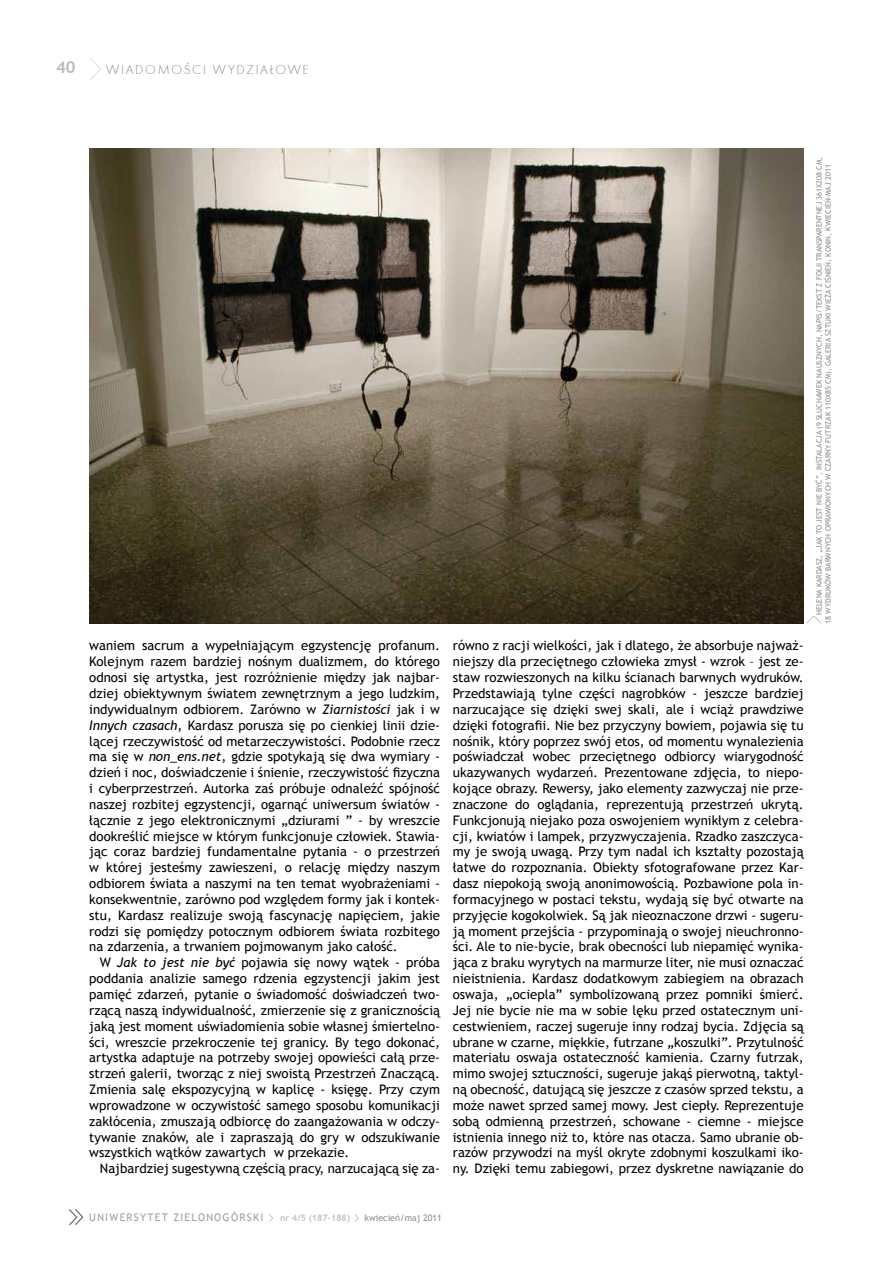
<style>
.page{position:relative;width:893px;height:1263px;background:#fff}
.page>*{position:absolute;margin:0;border:0;box-sizing:border-box;transform-origin:0 0}
.t1{font:700 16.5px "Trebuchet MS";color:#b8babc}
.t2{font:13.5px "Futura TEE Ligh";letter-spacing:.12em;color:#8a8c8e}
.t3{font:13.2px/15.9px "Trebuchet MS";color:#000;text-align:justify}
.t4{font:10.5px "Trebuchet MS";letter-spacing:.12em;color:#9da0a2}
.t5{font:9px "Trebuchet MS";color:#8a8c8e}
.t6{font:700 9px "Trebuchet MS";color:#c0c2c4}
.t7{font:7.5px/9px "Trebuchet MS";color:#8a8c8e}
.s1{font-style:italic}
</style>
<div class="page">
<svg style="left:90px;top:58px;width:11px;height:22px"></svg>
<svg style="left:69px;top:1209px;width:15px;height:16px"></svg>
<svg style="left:269px;top:1214px;width:4px;height:8px"></svg>
<svg style="left:355px;top:1214px;width:4px;height:8px"></svg>
<img style="left:89px;top:149px;width:715px;height:475px">
<svg style="left:806px;top:616px;width:15px;height:7px"></svg>
<p class="t1" style="left:56px;top:57px;width:21px">40</p>
<p class="t2" style="left:106px;top:61px;width:204px">WIADOMOŒCI WYDZIA£OWE</p>
<p class="t3" style="left:89px;top:638px;width:352px">waniem sacrum a wypełniającym egzystencję profanum.<br>Kolejnym razem bardziej nośnym dualizmem, do którego odnosi się artystka, jest rozróżnienie między jak najbar&shy;dziej obiektywnym światem zewnętrznym a jego ludzkim, indywidualnym odbiorem. Zarówno w <span class="s1">Ziarnistości</span> jak i w <span class="s1">Innych czasach</span>, Kardasz porusza się po cienkiej linii dzie&shy;lącej rzeczywistość od metarzeczywistości. Podobnie rzecz ma się w <span class="s1">non_ens.net</span>, gdzie spotykają się dwa wymiary - dzień i noc, doświadczenie i śnienie, rzeczywistość fizyczna i cyberprzestrzeń. Autorka zaś próbuje odnaleźć spójność naszej rozbitej egzystencji, ogarnąć uniwersum światów - łącznie z jego elektronicznymi „dziurami ” - by wreszcie dookreślić miejsce w którym funkcjonuje człowiek. Stawia&shy;jąc coraz bardziej fundamentalne pytania - o przestrzeń w której jesteśmy zawieszeni, o relację między naszym odbiorem świata a naszymi na ten temat wyobrażeniami - konsekwentnie, zarówno pod względem formy jak i kontek&shy;stu, Kardasz realizuje swoją fascynację napięciem, jakie rodzi się pomiędzy potocznym odbiorem świata rozbitego na zdarzenia, a trwaniem pojmowanym jako całość.</p>
<p class="t3" style="left:89px;top:955px;width:352px;text-indent:11px">W <span class="s1">Jak to jest nie być</span> pojawia się nowy wątek - próba poddania analizie samego rdzenia egzystencji jakim jest pamięć zdarzeń, pytanie o świadomość doświadczeń two&shy;rzącą naszą indywidualność, zmierzenie się z granicznością jaką jest moment uświadomienia sobie własnej śmiertelno&shy;ści, wreszcie przekroczenie tej granicy. By tego dokonać, artystka adaptuje na potrzeby swojej opowieści całą prze&shy;strzeń galerii, tworząc z niej swoistą Przestrzeń Znaczącą.<br>Zmienia salę ekspozycyjną w kaplicę - księgę. Przy czym wprowadzone w oczywistość samego sposobu komunikacji zakłócenia, zmuszają odbiorcę do zaangażowania w odczy&shy;tywanie znaków, ale i zapraszają do gry w odszukiwanie wszystkich wątków zawartych w przekazie.</p>
<p class="t3" style="left:100px;top:1161px;width:342px">Najbardziej sugestywną częścią pracy, narzucającą się za-</p>
<p class="t3" style="left:453px;top:638px;width:352px">równo z racji wielkości, jak i dlatego, że absorbuje najważ&shy;niejszy dla przeciętnego człowieka zmysł - wzrok – jest ze&shy;staw rozwieszonych na kilku ścianach barwnych wydruków.<br>Przedstawiają tylne części nagrobków - jeszcze bardziej narzucające się dzięki swej skali, ale i wciąż prawdziwe dzięki fotografii. Nie bez przyczyny bowiem, pojawia się tu nośnik, który poprzez swój etos, od momentu wynalezienia poświadczał wobec przeciętnego odbiorcy wiarygodność ukazywanych wydarzeń. Prezentowane zdjęcia, to niepo&shy;kojące obrazy. Rewersy, jako elementy zazwyczaj nie prze&shy;znaczone do oglądania, reprezentują przestrzeń ukrytą.<br>Funkcjonują niejako poza oswojeniem wynikłym z celebra&shy;cji, kwiatów i lampek, przyzwyczajenia. Rzadko zaszczyca&shy;my je swoją uwagą. Przy tym nadal ich kształty pozostają łatwe do rozpoznania. Obiekty sfotografowane przez Kar&shy;dasz niepokoją swoją anonimowością. Pozbawione pola in&shy;formacyjnego w postaci tekstu, wydają się być otwarte na przyjęcie kogokolwiek. Są jak nieoznaczone drzwi - sugeru&shy;ją moment przejścia - przypominają o swojej nieuchronno&shy;ści. Ale to nie-bycie, brak obecności lub niepamięć wynika&shy;jąca z braku wyrytych na marmurze liter, nie musi oznaczać nieistnienia. Kardasz dodatkowym zabiegiem na obrazach oswaja, „ociepla” symbolizowaną przez pomniki śmierć.<br>Jej nie bycie nie ma w sobie lęku przed ostatecznym uni&shy;cestwieniem, raczej sugeruje inny rodzaj bycia. Zdjęcia są ubrane w czarne, miękkie, futrzane „koszulki”. Przytulność materiału oswaja ostateczność kamienia. Czarny futrzak, mimo swojej sztuczności, sugeruje jakąś pierwotną, taktyl&shy;ną obecność, datującą się jeszcze z czasów sprzed tekstu, a może nawet sprzed samej mowy. Jest ciepły. Reprezentuje sobą odmienną przestrzeń, schowane - ciemne - miejsce istnienia innego niż to, które nas otacza. Samo ubranie ob&shy;razów przywodzi na myśl okryte zdobnymi koszulkami iko&shy;ny. Dzięki temu zabiegowi, przez dyskretne nawiązanie do</p>
<p class="t7" style="left:815px;top:624px;width:468px;text-indent:9px;rotate:-90deg">HELENA KARDASZ, „JAK TO JEST NIE BYĆ”, INSTALACJA (9 SŁUCHAWEK NAUSZNYCH, NAPIS/TEKST Z FOLII TRANSPARENTNEJ 361X208 CM,<br>18 WYDRUKÓW BARWNYCH OPRAWIONYCH W CZARNY FUTRZAK 110X85 CM), GALERIA SZTUKI WIEŻA CIŚNIEŃ, KONIN, KWIECIEŃ-MAJ 2011</p>
<p class="t4" style="left:89px;top:1211px;width:175px">UNIWERSYTET ZIELONOGÓRSKI</p>
<p class="t6" style="left:280px;top:1212px;width:72px">nr 4/5 (187-188)</p>
<p class="t5" style="left:365px;top:1212px;width:79px">kwiecień/maj 2011</p>
</div>
